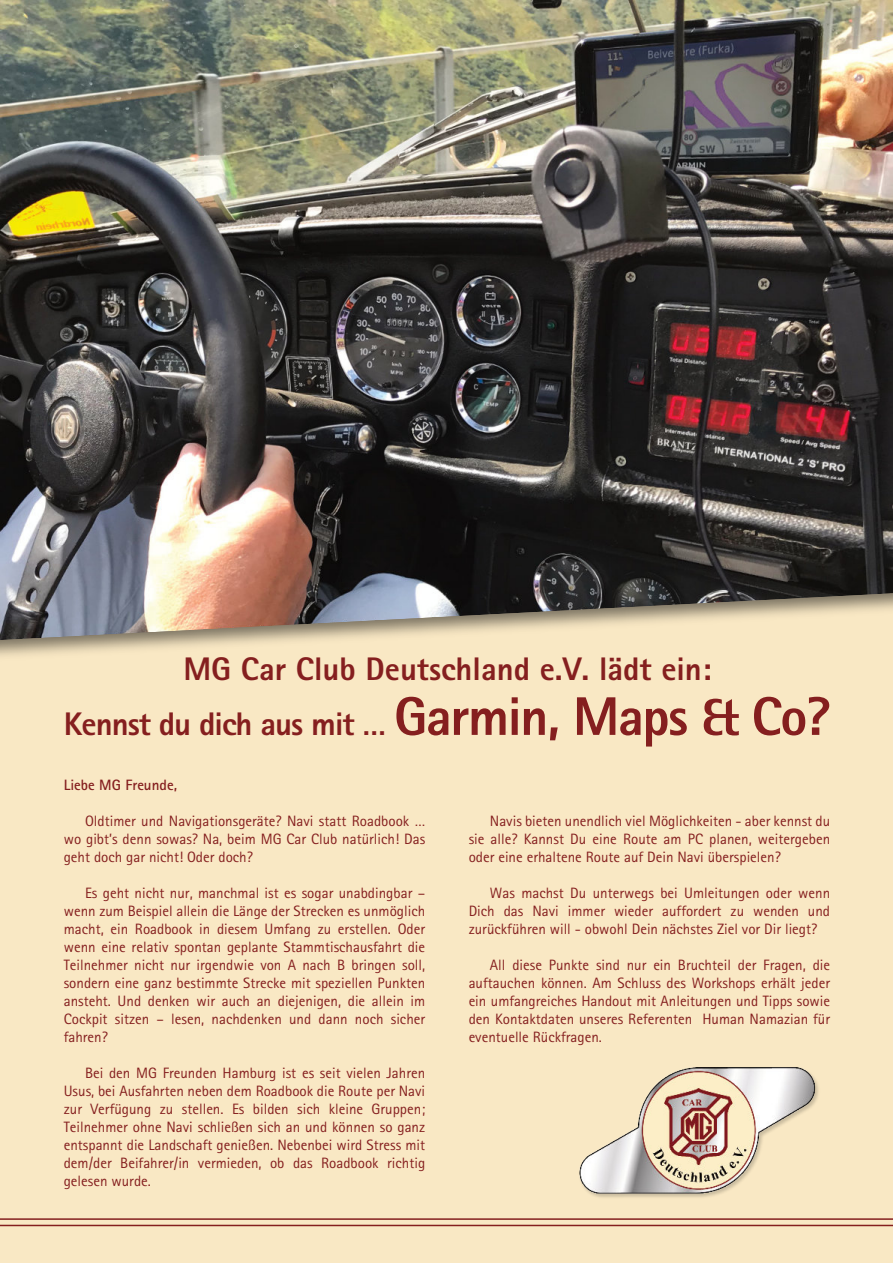
<style>
.page{position:relative;width:893px;height:1263px;background:#f9e8c4}
.page>*{position:absolute;margin:0;border:0;box-sizing:border-box;transform-origin:0 0}
.t1{font:800 32.7px/54.4px "Rotis Sans Serif";color:#851f1f;text-align:center}
.t2{font:15px/18px "Rotis Sans Serif";color:#851f1f;text-align:justify}
.t3{font:700 15px "Rotis Sans Serif";color:#851f1f}
.s1{font-size:54.45px}
</style>
<div class="page">
<img style="left:579px;top:1067px;width:240px;height:131px">
<img style="left:0;top:0;width:893px;height:641px">
<hr style="left:0;top:1225px;width:893px;height:1px;background:#851f1f">
<hr style="left:0;top:1218px;width:893px;height:2px;background:#851f1f">
<h1 class="t1" style="left:64px;top:645px;width:769px">MG Car Club Deutschland e.V. lädt ein:<br>Kennst du dich aus mit … <span class="s1">Garmin, Maps &amp; Co?</span></h1>
<p class="t3" style="left:64px;top:780px;width:115px">Liebe MG Freunde,</p>
<p class="t2" style="left:469px;top:813px;width:363px;text-indent:21px">Navis bieten unendlich viel Möglichkeiten - aber kennst du sie alle? Kannst Du eine Route am PC planen, weitergeben oder eine erhaltene Route auf Dein Navi überspielen?</p>
<p class="t2" style="left:469px;top:885px;width:363px;text-indent:21px">Was machst Du unterwegs bei Umleitungen oder wenn Dich das Navi immer wieder auffordert zu wenden und zurückführen will - obwohl Dein nächstes Ziel vor Dir liegt?</p>
<p class="t2" style="left:469px;top:957px;width:363px;text-indent:21px">All diese Punkte sind nur ein Bruchteil der Fragen, die auftauchen können. Am Schluss des Workshops erhält jeder ein umfangreiches Handout mit Anleitungen und Tipps sowie den Kontaktdaten unseres Referenten Human Namazian für eventuelle Rückfragen.</p>
<p class="t2" style="left:64px;top:813px;width:363px;text-indent:21px">Oldtimer und Navigationsgeräte? Navi statt Roadbook … wo gibt’s denn sowas? Na, beim MG Car Club natürlich! Das geht doch gar nicht! Oder doch?</p>
<p class="t2" style="left:64px;top:885px;width:363px;text-indent:21px">Es geht nicht nur, manchmal ist es sogar unabdingbar – wenn zum Beispiel allein die Länge der Strecken es unmöglich macht, ein Roadbook in diesem Umfang zu erstellen. Oder wenn eine relativ spontan geplante Stammtischausfahrt die Teilnehmer nicht nur irgendwie von A nach B bringen soll, sondern eine ganz bestimmte Strecke mit speziellen Punkten ansteht. Und denken wir auch an diejenigen, die allein im Cockpit sitzen – lesen, nachdenken und dann noch sicher fahren?</p>
<p class="t2" style="left:64px;top:1065px;width:363px;text-indent:21px">Bei den MG Freunden Hamburg ist es seit vielen Jahren Usus, bei Ausfahrten neben dem Roadbook die Route per Navi zur Verfügung zu stellen. Es bilden sich kleine Gruppen; Teilnehmer ohne Navi schließen sich an und können so ganz entspannt die Landschaft genießen. Nebenbei wird Stress mit dem/der Beifahrer/in vermieden, ob das Roadbook richtig gelesen wurde.</p>
</div>
